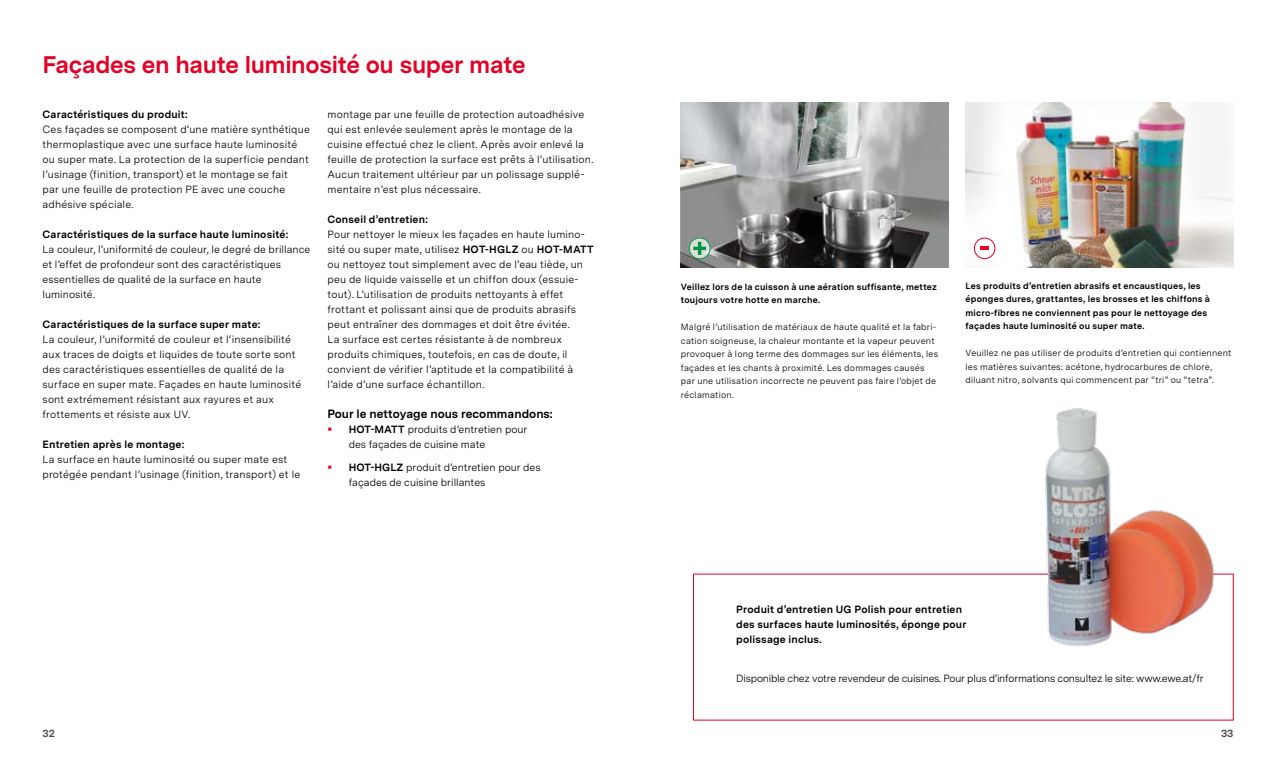
<style>
.page{position:relative;width:1276px;height:766px;background:#fff}
.page>*{position:absolute;margin:0;border:0;box-sizing:border-box;transform-origin:0 0}
.t1{font:700 24px "Messina Sans";letter-spacing:-.015em;color:#e40026}
.t2{font:700 12px "Messina Sans";color:#000}
.t3{font:10.5px/15px "Messina Sans";letter-spacing:.015em;color:#000}
.t4{font:700 10.5px/15px "Messina Sans";letter-spacing:.02em;color:#000}
.t5{font:10.5px "Messina Sans";letter-spacing:-.02em;color:#000}
.t6{font:700 10.5px "Messina Sans";color:#494948}
.t7{font:9px/13.5px "Messina Sans";letter-spacing:.025em;color:#000}
.t8{font:700 9px/13.5px "Messina Sans";letter-spacing:.025em;color:#000}
.s1{font-weight:700}
</style>
<div class="page">
<img style="left:680px;top:103px;width:268px;height:165px">
<img style="left:965px;top:103px;width:268px;height:165px">
<svg style="left:689px;top:238px;width:21px;height:20px"></svg>
<div style="left:689px;top:238px;width:21px;height:21px;border:1px solid #00963f;border-radius:50%"></div>
<svg style="left:693px;top:242px;width:13px;height:13px"></svg>
<div style="left:974px;top:238px;width:21px;height:20px;background:#fff;border-radius:50%"></div>
<div style="left:974px;top:238px;width:21px;height:21px;border:1px solid #e40026;border-radius:50%"></div>
<svg style="left:980px;top:247px;width:9px;height:3px"></svg>
<img style="left:1036px;top:408px;width:185px;height:239px">
<h1 class="t1" style="left:43px;top:46px;width:484px">Façades en haute luminosité ou super mate</h1>
<p class="t4" style="left:43px;top:106px;width:147px">Caractéristiques du produit:</p>
<p class="t3" style="left:43px;top:121px;width:269px">Ces façades se composent d‘une matière synthétique thermoplastique avec une surface haute luminosité ou super mate. La protection de la superficie pendant l’usinage (finition, transport) et le montage se fait<br>par une feuille de protection PE avec une couche adhésive spéciale.</p>
<p class="t4" style="left:43px;top:226px;width:247px">Caractéristiques de la surface haute luminosité:</p>
<p class="t3" style="left:43px;top:241px;width:269px">La couleur, l’uniformité de couleur, le degré de brillance et l’effet de profondeur sont des caractéristiques essentielles de qualité de la surface en haute luminosité.</p>
<p class="t4" style="left:43px;top:316px;width:219px">Caractéristiques de la surface super mate:</p>
<p class="t3" style="left:43px;top:331px;width:260px">La couleur, l’uniformité de couleur et l‘insensibilité aux traces de doigts et liquides de toute sorte sont des caractéristiques essentielles de qualité de la surface en super mate. Façades en haute luminosité sont extrémement résistant aux rayures et aux frottements et résiste aux UV.</p>
<p class="t4" style="left:43px;top:436px;width:143px">Entretien après le montage:</p>
<p class="t3" style="left:43px;top:451px;width:259px">La surface en haute luminosité ou super mate est protégée pendant l’usinage (finition, transport) et le</p>
<p class="t3" style="left:327px;top:106px;width:267px">montage par une feuille de protection autoadhésive qui est enlevée seulement après le montage de la cuisine effectué chez le client. Après avoir enlevé la feuille de protection la surface est prêts à l’utilisation.<br>Aucun traitement ultérieur par un polissage supplé&shy;mentaire n’est plus nécessaire.</p>
<p class="t4" style="left:327px;top:211px;width:102px">Conseil d’entretien:</p>
<p class="t3" style="left:327px;top:226px;width:268px">Pour nettoyer le mieux les façades en haute lumino&shy;sité ou super mate, utilisez <span class="s1">HOT-HGLZ</span> ou <span class="s1">HOT-MATT </span>ou nettoyez tout simplement avec de l’eau tiède, un peu de liquide vaisselle et un chiffon doux (essuie&shy;tout). L’utilisation de produits nettoyants à effet frottant et polissant ainsi que de produits abrasifs peut entraîner des dommages et doit être évitée.<br>La surface est certes résistante à de nombreux produits chimiques, toutefois, en cas de doute, il convient de vérifier l’aptitude et la compatibilité à l’aide d’une surface échantillon.</p>
<p class="t2" style="left:327px;top:404px;width:227px">Pour le nettoyage nous recommandons:</p>
<p class="t3" style="left:349px;top:421px;width:180px"><span class="s1">HOT-MATT</span> produits d’entretien pour des façades de cuisine mate</p>
<p class="t3" style="left:349px;top:460px;width:193px"><span class="s1">HOT-HGLZ</span> produit d’entretien pour des façades de cuisine brillantes</p>
<p class="t8" style="left:681px;top:279px;width:258px">Veillez lors de la cuisson à une aération suffisante, mettez toujours votre hotte en marche.</p>
<p class="t7" style="left:681px;top:320px;width:259px">Malgré l’utilisation de matériaux de haute qualité et la fabri&shy;cation soigneuse, la chaleur montante et la vapeur peuvent provoquer à long terme des dommages sur les éléments, les façades et les chants à proximité. Les dommages causés par une utilisation incorrecte ne peuvent pas faire l’objet de réclamation.</p>
<p class="t8" style="left:965px;top:278px;width:246px">Les produits d’entretien abrasifs et encaustiques, les éponges dures, grattantes, les brosses et les chiffons à micro-fibres ne conviennent pas pour le nettoyage des façades haute luminosité ou super mate.</p>
<p class="t7" style="left:965px;top:346px;width:267px">Veuillez ne pas utiliser de produits d’entretien qui contiennent les matières suivantes: acétone, hydrocarbures de chlore, diluant nitro, solvants qui commencent par “tri” ou “tetra”.</p>
<p class="t4" style="left:736px;top:601px;width:232px">Produit d’entretien UG Polish pour entretien des surfaces haute luminosités, éponge pour polissage inclus.</p>
<p class="t5" style="left:736px;top:670px;width:469px">Disponible chez votre revendeur de cuisines. Pour plus d’informations consultez le site: www.ewe.at/fr</p>
<p class="t6" style="left:43px;top:725px;width:14px">32</p>
<p class="t6" style="left:1221px;top:725px;width:14px">33</p>
</div>
